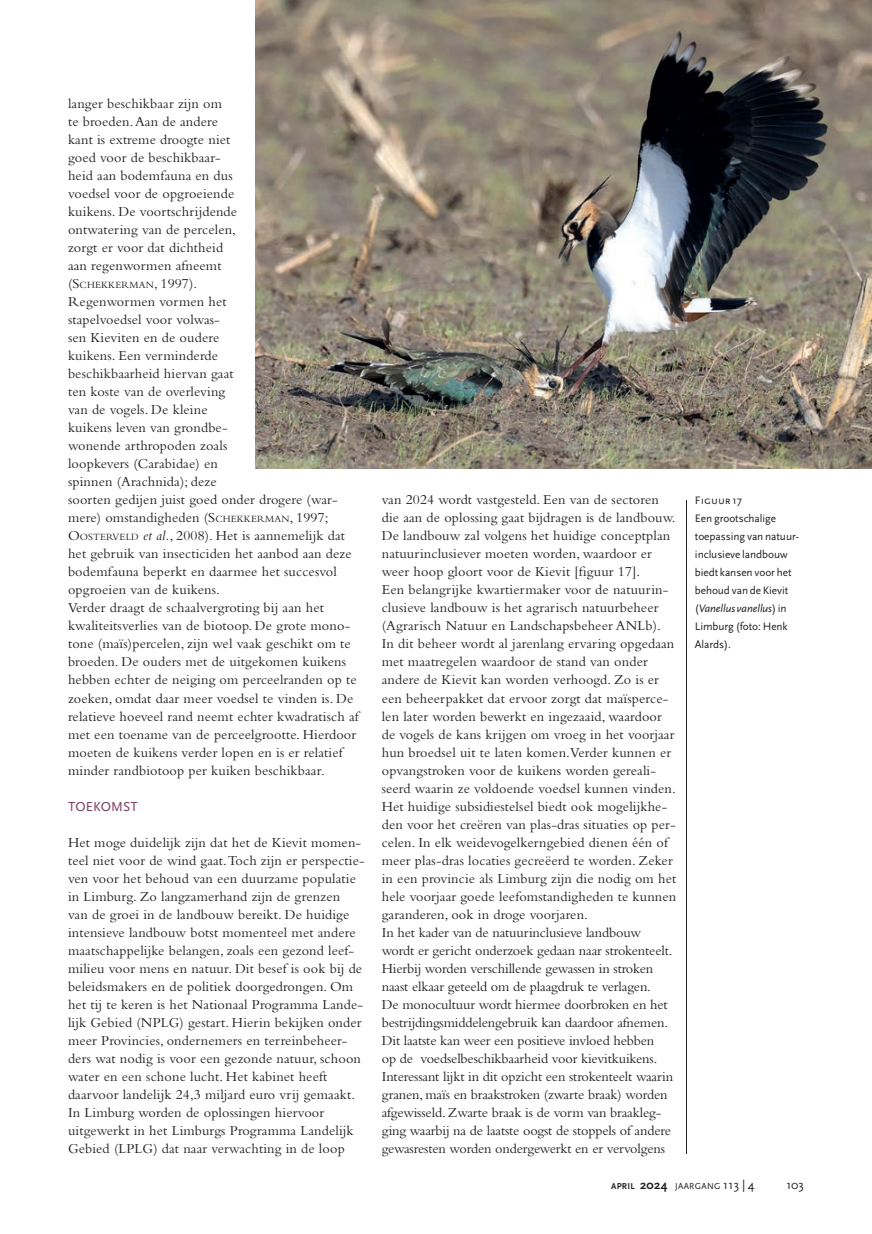
<style>
.page{position:relative;width:872px;height:1234px;background:#fff}
.page>*{position:absolute;margin:0;border:0;box-sizing:border-box;transform-origin:0 0}
.t1{font:14.25px/18px "Bembo";letter-spacing:.01em;color:#231f20}
.t2{font:13.5px "Scala Sans";letter-spacing:.005em;color:#7c395a}
.t3{font:12.75px "Scala Sans";color:#231f20}
.t4{font:11.25px/18px "Scala Sans";letter-spacing:-.005em;color:#231f20}
.t5{font:11.25px "Scala Sans Caps";letter-spacing:-.005em;color:#231f20}
.t6{font:10.05px "Bembo";letter-spacing:.015em;color:#231f20}
.t7{font:8.85px "Scala Sans";letter-spacing:.035em;color:#231f20}
.s1{font-size:14.25px}
.s2{font-style:inherit}
.s3{font-size:10.05px}
.s4{font-style:italic}
.s5{font-weight:700}
.s6{font-weight:700;font-size:12.75px}
.s7{font-size:12.75px}
</style>
<div class="page">
<hr style="left:686px;top:500px;width:1px;height:653px;background:#231f20">
<img style="left:255px;top:0;width:617px;height:468px">
<p class="t1" style="left:68px;top:94px;width:171px">langer beschikbaar zijn om<br>te broeden. Aan de andere kant is extreme droogte niet goed voor de beschikbaar&shy;heid aan bodemfauna en dus voedsel voor de opgroeiende kuikens. De voortschrijdende ontwatering van de percelen, zorgt er voor dat dichtheid aan regenwormen afneemt</p>
<p class="t6" style="left:68px;top:279px;width:131px"><span class="s1">(</span><span class="s1">S</span>CHEKKERMAN<span class="s1">, 1997).</span></p>
<p class="t1" style="left:68px;top:292px;width:292px">Regenwormen vormen het<br>stapelvoedsel voor volwas-<br>sen Kieviten en de oudere<br>kuikens. Een verminderde<br>beschikbaarheid hiervan gaat<br>ten koste van de overleving<br>van de vogels. De kleine<br>kuikens leven van grondbe-<br>wonende arthropoden zoals<br>loopkevers (Carabidae) en<br>spinnen (Arachnida); deze<br>soorten gedijen juist goed onder drogere (war&shy;mere) omstandigheden (<span class="s2">S</span><span class="s3">CHEKKERMAN</span>, 1997; <span class="s2">O</span><span class="s3">OSTERVELD</span> <span class="s4">et al.</span>, 2008). Het is aannemelijk dat het gebruik van insecticiden het aanbod aan deze bodemfauna beperkt en daarmee het succesvol opgroeien van de kuikens.<br>Verder draagt de schaalvergroting bij aan het kwaliteitsverlies van de biotoop. De grote mono&shy;tone (maïs)percelen, zijn wel vaak geschikt om te broeden. De ouders met de uitgekomen kuikens hebben echter de neiging om perceelranden op te zoeken, omdat daar meer voedsel te vinden is. De relatieve hoeveel rand neemt echter kwadratisch af met een toename van de perceelgrootte. Hierdoor moeten de kuikens verder lopen en is er relatief minder randbiotoop per kuiken beschikbaar.</p>
<p class="t2" style="left:68px;top:798px;width:71px">TOEKOMST</p>
<p class="t1" style="left:68px;top:832px;width:298px">Het moge duidelijk zijn dat het de Kievit momen&shy;teel niet voor de wind gaat. Toch zijn er perspectie&shy;ven voor het behoud van een duurzame populatie in Limburg. Zo langzamerhand zijn de grenzen<br>van de groei in de landbouw bereikt. De huidige intensieve landbouw botst momenteel met andere maatschappelijke belangen, zoals een gezond leef&shy;milieu voor mens en natuur. Dit besef is ook bij de beleidsmakers en de politiek doorgedrongen. Om het tij te keren is het Nationaal Programma Lande&shy;lijk Gebied (NPLG) gestart. Hierin bekijken onder meer Provincies, ondernemers en terreinbeheer&shy;ders wat nodig is voor een gezonde natuur, schoon water en een schone lucht. Het kabinet heeft daarvoor landelijk 24,3 miljard euro vrij gemaakt.<br>In Limburg worden de oplossingen hiervoor uitgewerkt in het Limburgs Programma Landelijk Gebied (LPLG) dat naar verwachting in de loop</p>
<p class="t1" style="left:382px;top:490px;width:296px">van 2024 wordt vastgesteld. Een van de sectoren die aan de oplossing gaat bijdragen is de landbouw.<br>De landbouw zal volgens het huidige conceptplan natuurinclusiever moeten worden, waardoor er weer hoop gloort voor de Kievit [figuur 17].<br>Een belangrijke kwartiermaker voor de natuurin&shy;clusieve landbouw is het agrarisch natuurbeheer (Agrarisch Natuur en Landschapsbeheer ANLb).<br>In dit beheer wordt al jarenlang ervaring opgedaan met maatregelen waardoor de stand van onder andere de Kievit kan worden verhoogd. Zo is er een beheerpakket dat ervoor zorgt dat maïsperce&shy;len later worden bewerkt en ingezaaid, waardoor de vogels de kans krijgen om vroeg in het voorjaar hun broedsel uit te laten komen. Verder kunnen er opvangstroken voor de kuikens worden gereali&shy;seerd waarin ze voldoende voedsel kunnen vinden.<br>Het huidige subsidiestelsel biedt ook mogelijkhe&shy;den voor het creëren van plas-dras situaties op per&shy;celen. In elk weidevogelkerngebied dienen één of meer plas-dras locaties gecreëerd te worden. Zeker in een provincie als Limburg zijn die nodig om het hele voorjaar goede leefomstandigheden te kunnen garanderen, ook in droge voorjaren.<br>In het kader van de natuurinclusieve landbouw wordt er gericht onderzoek gedaan naar strokenteelt.<br>Hierbij worden verschillende gewassen in stroken naast elkaar geteeld om de plaagdruk te verlagen.<br>De monocultuur wordt hiermee doorbroken en het bestrijdingsmiddelengebruik kan daardoor afnemen.<br>Dit laatste kan weer een positieve invloed hebben<br>op de voedselbeschikbaarheid voor kievitkuikens.<br>Interessant lijkt in dit opzicht een strokenteelt waarin granen, maïs en braakstroken (zwarte braak) worden afgewisseld. Zwarte braak is de vorm van braakleg&shy;ging waarbij na de laatste oogst de stoppels of andere gewasresten worden ondergewerkt en er vervolgens</p>
<p class="t5" style="left:695px;top:494px;width:48px">Figuur 17</p>
<p class="t4" style="left:695px;top:510px;width:105px">Een grootschalige toepassing van natuur&shy;inclusieve landbouw biedt kansen voor het behoud van de Kievit (<span class="s4">Vanellus vanellus</span>) in<br>Limburg (foto: Henk<br>Alards).</p>
<p class="t7" style="left:611px;top:1180px;width:145px"><span class="s5">april</span> <span class="s6">2024</span> JAARGANG <span class="s7">113 | 4</span></p>
<p class="t3" style="left:786px;top:1177px;width:19px">103</p>
</div>
